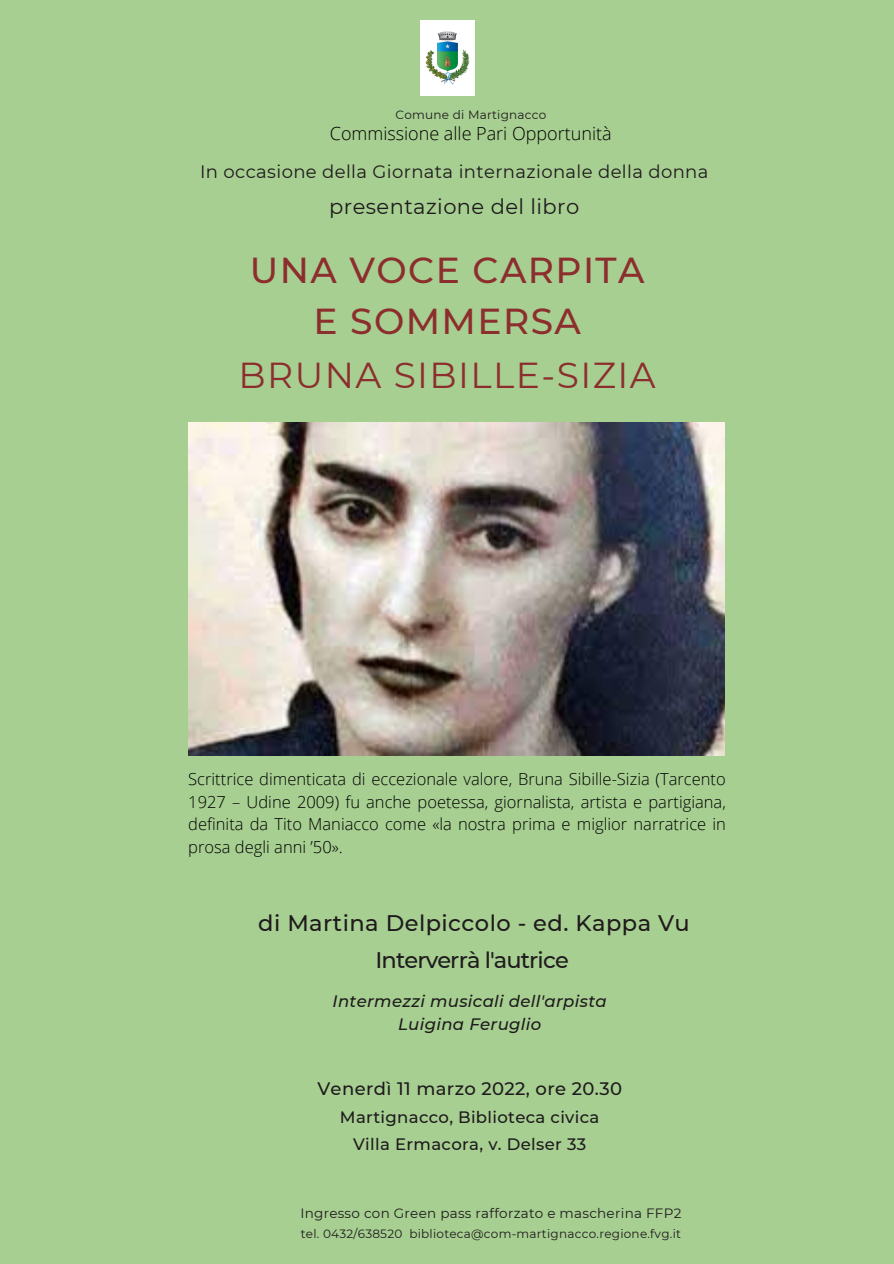
<style>
.page{position:relative;width:894px;height:1264px;background:#fff}
.page>*{position:absolute;margin:0;border:0;box-sizing:border-box;transform-origin:0 0}
.t1{font:500 36px "Montserrat";letter-spacing:.04em;color:#8d2e2e}
.t2{font:36px "Montserrat";letter-spacing:.04em;color:#8d2e2e}
.t3{font:500 22.5px "Montserrat";letter-spacing:.02em;color:#1f1a1d}
.t4{font:500 22.5px "Montserrat";letter-spacing:-.04em;color:#1f1a1d}
.t5{font:21px "Montserrat";letter-spacing:.02em;color:#1f1a1d}
.t6{font:18px "Montserrat";letter-spacing:.02em;color:#1f1a1d}
.t7{font:300 18px "Open Sans";color:#000}
.t8{font:500 18px "Montserrat";letter-spacing:.02em;color:#1f1a1d}
.t9{font:300 16.5px/22.5px "Open Sans";color:#000;text-align:justify}
.t10{font:500 16.5px "Montserrat";letter-spacing:.02em;color:#1f1a1d}
.t11{font:italic 500 16.5px "Montserrat";letter-spacing:.02em;color:#1f1a1d}
.t12{font:13.5px "Montserrat";letter-spacing:.02em;color:#1f1a1d}
.t13{font:12px "Montserrat";letter-spacing:.02em;color:#1f1a1d}
</style>
<div class="page">
<div style="left:0;top:0;width:893px;height:1263px;background:#a7cf91"></div>
<img style="left:188px;top:422px;width:536px;height:333px">
<img style="left:420px;top:20px;width:54px;height:76px">
<p class="t13" style="left:395px;top:108px;width:152px">Comune di Martignacco</p>
<p class="t7" style="left:330px;top:120px;width:283px">Commissione alle Pari Opportunità</p>
<p class="t6" style="left:200px;top:160px;width:509px">In occasione della Giornata internazionale della donna</p>
<p class="t5" style="left:329px;top:194px;width:251px">presentazione del libro</p>
<p class="t1" style="left:250px;top:248px;width:396px">UNA VOCE CARPITA</p>
<p class="t1" style="left:313px;top:299px;width:269px">E SOMMERSA</p>
<p class="t2" style="left:238px;top:353px;width:418px">BRUNA SIBILLE-SIZIA</p>
<p class="t9" style="left:188px;top:767px;width:539px">Scrittrice dimenticata di eccezionale valore, Bruna Sibille-Sizia (Tarcento 1927 – Udine 2009) fu anche poetessa, giornalista, artista e partigiana, definita da Tito Maniacco come «la nostra prima e miglior narratrice in prosa degli anni ’50».</p>
<p class="t3" style="left:258px;top:908px;width:433px">di Martina Delpiccolo - ed. Kappa Vu</p>
<p class="t4" style="left:375px;top:946px;width:195px">Interverrà l'autrice</p>
<p class="t11" style="left:332px;top:991px;width:276px">Intermezzi musicali dell'arpista</p>
<p class="t11" style="left:398px;top:1013px;width:145px">Luigina Feruglio</p>
<p class="t8" style="left:317px;top:1077px;width:306px">Venerdì 11 marzo 2022, ore 20.30</p>
<p class="t10" style="left:340px;top:1107px;width:261px">Martignacco, Biblioteca civica</p>
<p class="t10" style="left:353px;top:1134px;width:234px">Villa Ermacora, v. Delser 33</p>
<p class="t12" style="left:300px;top:1204px;width:382px">Ingresso con Green pass rafforzato e mascherina FFP2</p>
<p class="t13" style="left:301px;top:1226px;width:381px">tel. 0432/638520 biblioteca@com-martignacco.regione.fvg.it</p>
</div>
